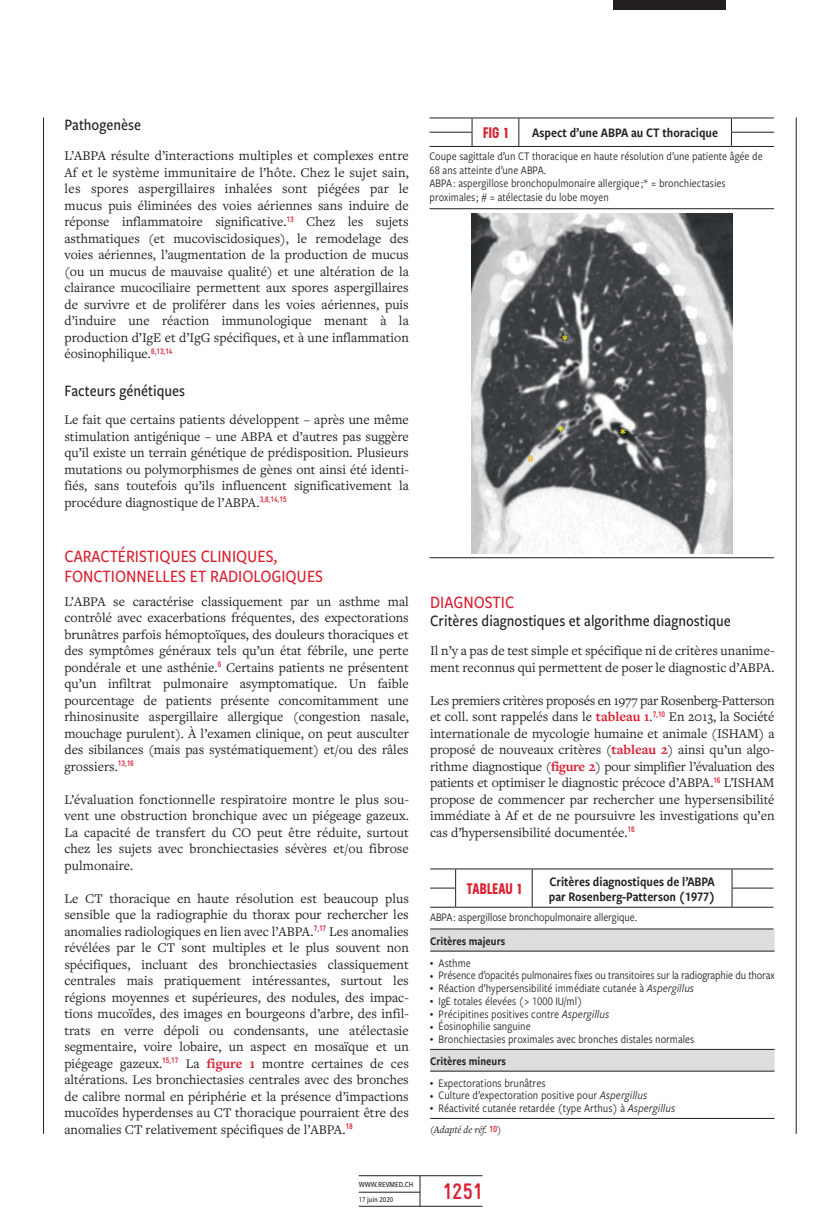
<style>
.page{position:relative;width:839px;height:1209px;background:#fff}
.page>*{position:absolute;margin:0;border:0;box-sizing:border-box;transform-origin:0 0}
.t1{font:700 22.5px "Gravur Condensed Pro";color:#da2031}
._1P_T1{font:500 18px/19.5px "Freight Sans Cnd Pro";color:#da2031}
._1P_T2{font:500 16.5px "Freight Sans Cnd Pro";color:#231f20}
._1P_FIG_X_TAB_X{font:700 15.3px "Neusa";letter-spacing:.005em;color:#da2031}
._1P_Texte_courant{font:13.8px/16.5px "Freight Text Pro";color:#231f20;text-align:justify}
._1P_FIG_TAB_Titre{font:13.5px/15px "Freight Sans Cnd Pro Semi";color:#231f20}
._1P_FIG_TAB_Texte_li{font:12px "Freight Sans Cnd Pro";color:#231f20}
._1P_FIG_TAB_Legende{font:12px/13.5px "Freight Sans Cnd Pro";color:#231f20}
._1P_TAB_Titres_noirs{font:12px "Freight Sans Cnd Pro Semi";color:#231f20}
._1P_FIG_TAB_Source{font:italic 10.5px "Freight Text Pro";letter-spacing:-.01em;color:#231f20}
.t2{font:500 8.1px "Freight Sans Cnd Pro";color:#231f20}
.t3{font:500 7.8px "Freight Sans Cnd Pro";color:#231f20}
.s1{font-weight:700;color:#da2031}
.s2{font-size:7.05px}
.s3{font-style:italic}
.s4{font-family:"Gravur Condensed Pro";font-weight:700;font-style:normal;font-size:9px;color:#da2031}
</style>
<div class="page">
<div style="left:613px;top:0;width:112px;height:10px;background:#231f20"></div>
<hr style="left:359px;top:1175px;width:123px;height:1px;background:#231f20">
<hr style="left:359px;top:1206px;width:123px;height:1px;background:#231f20">
<hr style="left:359px;top:1192px;width:61px;height:1px;background:#231f20">
<hr style="left:420px;top:1176px;width:1px;height:30px;background:#231f20">
<hr style="left:43px;top:118px;width:1px;height:1016px;background:#231f20">
<hr style="left:796px;top:118px;width:1px;height:1016px;background:#231f20">
<img style="left:471px;top:213px;width:261px;height:340px">
<hr style="left:429px;top:557px;width:345px;height:1px;background:#231f20">
<hr style="left:429px;top:146px;width:43px;height:1px;background:#231f20">
<hr style="left:472px;top:146px;width:47px;height:1px;background:#231f20">
<hr style="left:519px;top:146px;width:212px;height:1px;background:#231f20">
<hr style="left:731px;top:146px;width:43px;height:1px;background:#231f20">
<svg style="left:429px;top:119px;width:345px;height:27px"></svg>
<hr style="left:429px;top:118px;width:43px;height:1px;background:#231f20">
<hr style="left:429px;top:208px;width:43px;height:1px;background:#231f20">
<hr style="left:472px;top:208px;width:47px;height:1px;background:#231f20">
<hr style="left:519px;top:208px;width:212px;height:1px;background:#231f20">
<hr style="left:731px;top:208px;width:43px;height:1px;background:#231f20">
<hr style="left:472px;top:118px;width:47px;height:1px;background:#231f20">
<hr style="left:519px;top:118px;width:212px;height:1px;background:#231f20">
<hr style="left:731px;top:118px;width:43px;height:1px;background:#231f20">
<svg style="left:430px;top:929px;width:344px;height:142px"></svg>
<hr style="left:430px;top:951px;width:344px;height:1px;background:#231f20">
<hr style="left:430px;top:1049px;width:344px;height:1px;background:#231f20">
<hr style="left:430px;top:1071px;width:344px;height:1px;background:#231f20">
<hr style="left:430px;top:1118px;width:344px;height:1px;background:#231f20">
<svg style="left:430px;top:928px;width:26px;height:1px"></svg>
<hr style="left:456px;top:928px;width:76px;height:1px;background:#231f20">
<hr style="left:532px;top:928px;width:200px;height:1px;background:#231f20">
<hr style="left:732px;top:928px;width:41px;height:1px;background:#231f20">
<svg style="left:430px;top:868px;width:343px;height:40px"></svg>
<hr style="left:456px;top:868px;width:76px;height:1px;background:#231f20">
<hr style="left:532px;top:868px;width:200px;height:1px;background:#231f20">
<hr style="left:732px;top:868px;width:41px;height:1px;background:#231f20">
<p class="_1P_T2" style="left:64px;top:114px;width:78px">Pathogenèse</p>
<p class="_1P_Texte_courant" style="left:64px;top:147px;width:346px">L’ABPA résulte d’interactions multiples et complexes entre Af et le système immunitaire de l’hôte. Chez le sujet sain, les spores aspergillaires inhalées sont piégées par le mucus puis éliminées des voies aériennes sans induire de réponse inflammatoire significative.<sup>13</sup> Chez les sujets asthmatiques (et mucoviscidosiques), le remodelage des voies aériennes, l’augmentation de la production de mucus (ou un mucus de mauvaise qualité) et une altération de la clairance mucociliaire permettent aux spores aspergillaires de survivre et de proliférer dans les voies aériennes, puis d’induire une réaction immunologique menant à la production d’IgE et d’IgG spécifiques, et à une inflammation éosinophilique.<sup>6,13,14</sup></p>
<p class="_1P_T2" style="left:64px;top:379px;width:122px">Facteurs génétiques</p>
<p class="_1P_Texte_courant" style="left:64px;top:411px;width:346px">Le fait que certains patients développent – après une même stimulation antigénique – une ABPA et d’autres pas suggère qu’il existe un terrain génétique de prédisposition. Plusieurs mutations ou polymorphismes de gènes ont ainsi été identi&shy;fiés, sans toutefois qu’ils influencent significativement la procédure diagnostique de l’ABPA.<sup>3,6,14,15</sup></p>
<p class="_1P_T1" style="left:64px;top:546px;width:260px">CARACTÉRISTIQUES CLINIQUES,<br>FONCTIONNELLES ET RADIOLOGIQUES</p>
<p class="_1P_Texte_courant" style="left:64px;top:593px;width:346px">L’ABPA se caractérise classiquement par un asthme mal contrôlé avec exacerbations fréquentes, des expectorations brunâtres parfois hémoptoïques, des douleurs thoraciques et des symptômes généraux tels qu’un état fébrile, une perte pondérale et une asthénie.<sup>6</sup> Certains patients ne présentent qu’un infiltrat pulmonaire asymptomatique. Un faible pourcentage de patients présente concomitamment une rhinosinusite aspergillaire allergique (congestion nasale, mouchage purulent). À l’examen clinique, on peut ausculter des sibilances (mais pas systématiquement) et/ou des râles grossiers.<sup>13,16</sup></p>
<p class="_1P_Texte_courant" style="left:64px;top:791px;width:346px">L’évaluation fonctionnelle respiratoire montre le plus sou&shy;vent une obstruction bronchique avec un piégeage gazeux.<br>La capacité de transfert du CO peut être réduite, surtout chez les sujets avec bronchiectasies sévères et/ou fibrose pulmonaire.</p>
<p class="_1P_Texte_courant" style="left:64px;top:890px;width:346px">Le CT thoracique en haute résolution est beaucoup plus sensible que la radiographie du thorax pour rechercher les anomalies radiologiques en lien avec l’ABPA.<sup>7,17</sup> Les anomalies révélées par le CT sont multiples et le plus souvent non spécifiques, incluant des bronchiectasies classiquement centrales mais pratiquement intéressantes, surtout les régions moyennes et supérieures, des nodules, des impac&shy;tions mucoïdes, des images en bourgeons d’arbre, des infil&shy;trats en verre dépoli ou condensants, une atélectasie segmentaire, voire lobaire, un aspect en mosaïque et un piégeage gazeux.<sup>15,17</sup> La <span class="s1">figure 1</span> montre certaines de ces altérations. Les bronchiectasies centrales avec des bronches de calibre normal en périphérie et la présence d’impactions mucoïdes hyperdenses au CT thoracique pourraient être des anomalies CT relativement spécifiques de l’ABPA.<sup>18</sup></p>
<p class="_1P_FIG_X_TAB_X" style="left:483px;top:122px;width:26px">FIG 1</p>
<p class="_1P_FIG_TAB_Titre" style="left:532px;top:125px;width:187px">Aspect d’une ABPA au CT thoracique</p>
<p class="_1P_FIG_TAB_Legende" style="left:429px;top:149px;width:335px">Coupe sagittale d’un CT thoracique en haute résolution d’une patiente âgée de<br>68 ans atteinte d’une ABPA.</p>
<p class="_1P_FIG_TAB_Legende" style="left:429px;top:176px;width:298px">ABPA : aspergillose bronchopulmonaire allergique ;* = bronchiectasies proximales ; # = atélectasie du lobe moyen</p>
<p class="_1P_T1" style="left:430px;top:591px;width:86px">DIAGNOSTIC</p>
<p class="_1P_T2" style="left:430px;top:609px;width:302px">Critères diagnostiques et algorithme diagnostique</p>
<p class="_1P_Texte_courant" style="left:430px;top:642px;width:346px">Il n’y a pas de test simple et spécifique ni de critères unanime&shy;ment reconnus qui permettent de poser le diagnostic d’ABPA.</p>
<p class="_1P_Texte_courant" style="left:430px;top:692px;width:346px">Les premiers critères proposés en 1977 par Rosenberg-Patterson et coll. sont rappelés dans le <span class="s1">tableau 1</span>.<sup>7,10</sup> En 2013, la Société internationale de mycologie humaine et animale (ISHAM) a proposé de nouveaux critères (<span class="s1">tableau 2</span>) ainsi qu’un algo&shy;rithme diagnostique (<span class="s1">figure 2</span>) pour simplifier l’évaluation des patients et optimiser le diagnostic précoce d’ABPA.<sup>16</sup> L’ISHAM propose de commencer par rechercher une hypersensibilité immédiate à Af et de ne poursuivre les investigations qu’en cas d’hypersensibilité documentée.<sup>16</sup></p>
<p class="_1P_FIG_X_TAB_X" style="left:466px;top:878px;width:56px">TABLEAU 1</p>
<p class="_1P_FIG_TAB_Titre" style="left:549px;top:873px;width:168px">Critères diagnostiques de l’ABPA par Rosenberg-Patterson (1977)</p>
<p class="_1P_FIG_TAB_Legende" style="left:430px;top:910px;width:209px">ABPA : aspergillose bronchopulmonaire allergique.</p>
<p class="_1P_TAB_Titres_noirs" style="left:430px;top:933px;width:77px">Critères majeurs</p>
<p class="_1P_FIG_TAB_Texte_li" style="left:430px;top:954px;width:42px"><span class="s2">•</span> Asthme</p>
<p class="_1P_FIG_TAB_Texte_li" style="left:430px;top:967px;width:346px"><span class="s2">•</span> Présence d’opacités pulmonaires fixes ou transitoires sur la radiographie du thorax</p>
<p class="_1P_FIG_TAB_Texte_li" style="left:430px;top:980px;width:266px"><span class="s2">•</span> Réaction d’hypersensibilité immédiate cutanée à <span class="s3">Aspergillus</span></p>
<p class="_1P_FIG_TAB_Texte_li" style="left:430px;top:993px;width:154px"><span class="s2">•</span> IgE totales élevées (&gt; 1000 IU/ml)</p>
<p class="_1P_FIG_TAB_Texte_li" style="left:430px;top:1005px;width:181px"><span class="s2">•</span> Précipitines positives contre <span class="s3">Aspergillus</span></p>
<p class="_1P_FIG_TAB_Texte_li" style="left:430px;top:1018px;width:102px"><span class="s2">•</span> Éosinophilie sanguine</p>
<p class="_1P_FIG_TAB_Texte_li" style="left:430px;top:1031px;width:266px"><span class="s2">•</span> Bronchiectasies proximales avec bronches distales normales</p>
<p class="_1P_TAB_Titres_noirs" style="left:430px;top:1053px;width:77px">Critères mineurs</p>
<p class="_1P_FIG_TAB_Texte_li" style="left:430px;top:1074px;width:117px"><span class="s2">•</span> Expectorations brunâtres</p>
<p class="_1P_FIG_TAB_Texte_li" style="left:430px;top:1087px;width:219px"><span class="s2">•</span> Culture d’expectoration positive pour <span class="s3">Aspergillus</span></p>
<p class="_1P_FIG_TAB_Texte_li" style="left:430px;top:1100px;width:247px"><span class="s2">•</span> Réactivité cutanée retardée (type Arthus) à <span class="s3">Aspergillus</span></p>
<p class="_1P_FIG_TAB_Source" style="left:430px;top:1123px;width:73px">(Adapté de réf. <span class="s4">10</span>)</p>
<p class="t2" style="left:359px;top:1178px;width:56px">WWW.REVMED.CH</p>
<p class="t3" style="left:359px;top:1194px;width:36px">17 juin 2020</p>
<h1 class="t1" style="left:442px;top:1179px;width:42px">1251</h1>
</div>
